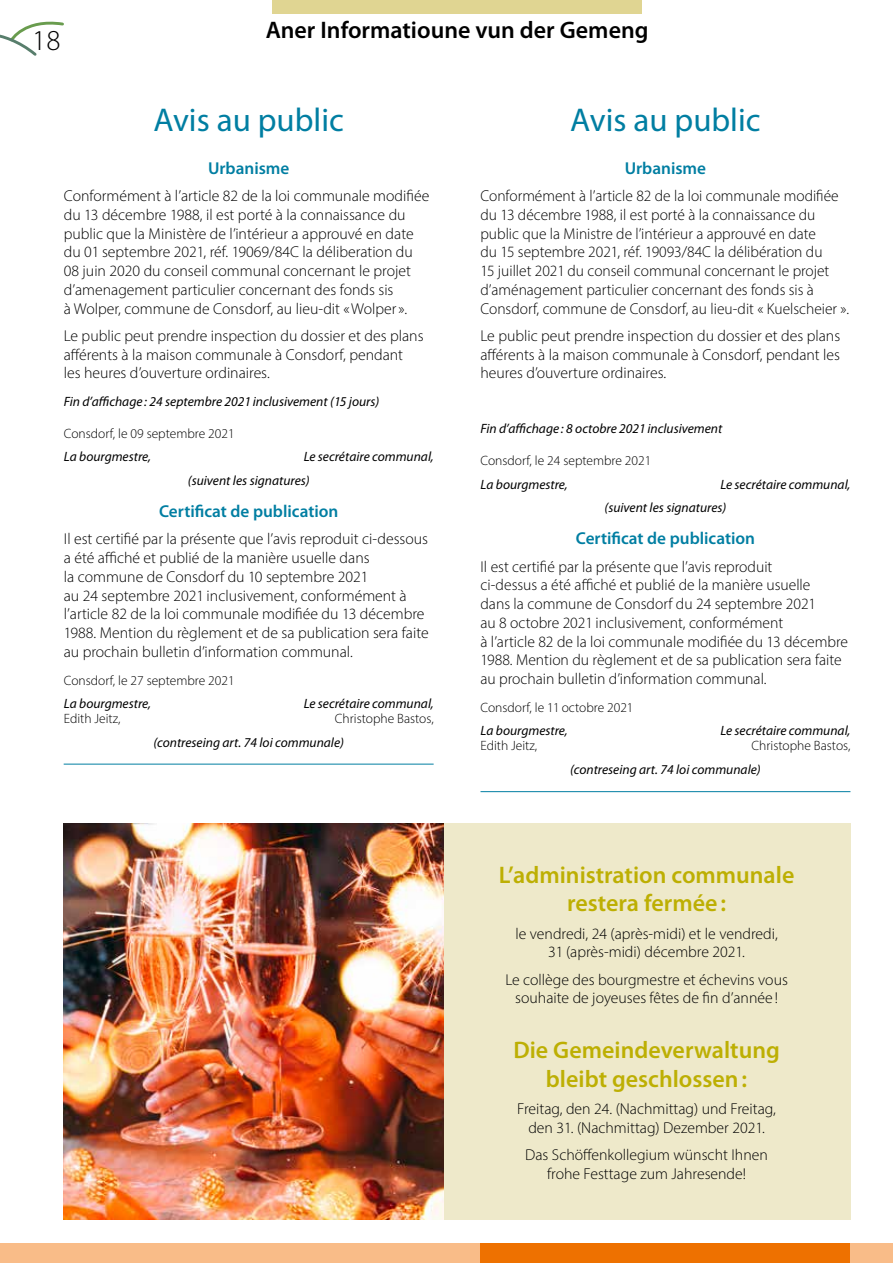
<style>
.page{position:relative;width:893px;height:1263px;background:#fff}
.page>*{position:absolute;margin:0;border:0;box-sizing:border-box;transform-origin:0 0}
.t1{font:33px "Myriad Pro";color:#007ea2}
.t2{font:300 28.95px "Myriad Pro";color:#000}
.t3{font:600 24px/28.8px "Myriad Pro";color:#bdaf03;text-align:center}
.t4{font:600 24px "Myriad Pro";color:#000}
.t5{font:600 17.25px "Myriad Pro";color:#007ea2}
.t6{font:300 15.75px/18.8px "Myriad Pro";color:#000}
.t7{font:italic 13.5px/23.5px "Myriad Pro";color:#000}
.t8{font:300 13.5px "Myriad Pro";color:#000}
</style>
<div class="page">
<svg style="left:0;top:21px;width:64px;height:35px"></svg>
<div style="left:272px;top:0;width:370px;height:14px;background:#e0d592"></div>
<div style="left:0;top:1243px;width:893px;height:20px;background:#f9bc88"></div>
<div style="left:480px;top:1243px;width:370px;height:20px;background:#ee7100"></div>
<hr style="left:64px;top:764px;width:370px;height:1px;background:#007ea2">
<hr style="left:480px;top:791px;width:370px;height:1px;background:#007ea2">
<div style="left:443px;top:824px;width:407px;height:396px;background:#eee9ca"></div>
<img style="left:64px;top:824px;width:379px;height:396px">
<h2 class="t2" style="left:32px;top:23px;width:30px">18</h2>
<h3 class="t4" style="left:266px;top:17px;width:384px">Aner Informatioune vun der Gemeng</h3>
<h1 class="t1" style="left:154px;top:102px;width:192px">Avis au public</h1>
<p class="t5" style="left:208px;top:159px;width:83px">Urbanisme</p>
<p class="t6" style="left:64px;top:186px;width:367px">Conformément à l’article 82 de la loi communale modifiée du 13 décembre 1988, il est porté à la connaissance du public que la Ministère de l’intérieur a approuvé en date du 01 septembre 2021, réf. 19069/84C la déliberation du 08 juin 2020 du conseil communal concernant le projet d’amenagement particulier concernant des fonds sis<br>à Wolper, commune de Consdorf, au lieu-dit «Wolper».</p>
<p class="t6" style="left:64px;top:326px;width:361px">Le public peut prendre inspection du dossier et des plans afférents à la maison communale à Consdorf, pendant les heures d’ouverture ordinaires.</p>
<p class="t7" style="left:64px;top:390px;width:317px">Fin d’affichage : 24 septembre 2021 inclusivement (15 jours)</p>
<p class="t8" style="left:64px;top:425px;width:172px">Consdorf, le 09 septembre 2021</p>
<p class="t7" style="left:64px;top:445px;width:89px">La bourgmestre,</p>
<p class="t7" style="left:188px;top:445px;width:247px;text-indent:116px">Le secrétaire communal, (suivent les signatures)</p>
<p class="t5" style="left:159px;top:502px;width:181px">Certificat de publication</p>
<p class="t6" style="left:64px;top:529px;width:367px">Il est certifié par la présente que l’avis reproduit ci-dessous a été affiché et publié de la manière usuelle dans<br>la commune de Consdorf du 10 septembre 2021<br>au 24 septembre 2021 inclusivement, conformément à l’article 82 de la loi communale modifiée du 13 décembre 1988. Mention du règlement et de sa publication sera faite au prochain bulletin d’information communal.</p>
<p class="t8" style="left:64px;top:672px;width:172px">Consdorf, le 27 septembre 2021</p>
<p class="t7" style="left:64px;top:692px;width:89px">La bourgmestre,</p>
<p class="t7" style="left:304px;top:692px;width:132px">Le secrétaire communal,</p>
<p class="t8" style="left:64px;top:710px;width:58px">Edith Jeitz,</p>
<p class="t8" style="left:335px;top:710px;width:100px">Christophe Bastos,</p>
<p class="t7" style="left:153px;top:730px;width:192px">(contreseing art. 74 loi communale)</p>
<h1 class="t1" style="left:570px;top:102px;width:192px">Avis au public</h1>
<p class="t5" style="left:625px;top:159px;width:83px">Urbanisme</p>
<p class="t6" style="left:480px;top:186px;width:370px">Conformément à l’article 82 de la loi communale modifiée du 13 décembre 1988, il est porté à la connaissance du public que la Ministre de l’intérieur a approuvé en date<br>du 15 septembre 2021, réf. 19093/84C la délibération du<br>15 juillet 2021 du conseil communal concernant le projet d’aménagement particulier concernant des fonds sis à Consdorf, commune de Consdorf, au lieu-dit « Kuelscheier ».</p>
<p class="t6" style="left:480px;top:326px;width:361px;text-align:justify">Le public peut prendre inspection du dossier et des plans afférents à la maison communale à Consdorf, pendant les heures d’ouverture ordinaires.</p>
<p class="t7" style="left:480px;top:417px;width:243px">Fin d’affichage : 8 octobre 2021 inclusivement</p>
<p class="t8" style="left:480px;top:452px;width:172px">Consdorf, le 24 septembre 2021</p>
<p class="t7" style="left:480px;top:472px;width:89px">La bourgmestre,</p>
<p class="t7" style="left:604px;top:472px;width:247px;text-indent:116px">Le secrétaire communal, (suivent les signatures)</p>
<p class="t5" style="left:576px;top:529px;width:181px">Certificat de publication</p>
<p class="t6" style="left:480px;top:557px;width:369px">Il est certifié par la présente que l’avis reproduit<br>ci-dessus a été affiché et publié de la manière usuelle<br>dans la commune de Consdorf du 24 septembre 2021<br>au 8 octobre 2021 inclusivement, conformément<br>à l’article 82 de la loi communale modifiée du 13 décembre 1988. Mention du règlement et de sa publication sera faite au prochain bulletin d’information communal.</p>
<p class="t8" style="left:480px;top:699px;width:155px">Consdorf, le 11 octobre 2021</p>
<p class="t7" style="left:480px;top:719px;width:89px">La bourgmestre,</p>
<p class="t7" style="left:720px;top:719px;width:132px">Le secrétaire communal,</p>
<p class="t8" style="left:480px;top:738px;width:58px">Edith Jeitz,</p>
<p class="t8" style="left:752px;top:738px;width:100px">Christophe Bastos,</p>
<p class="t7" style="left:570px;top:758px;width:192px">(contreseing art. 74 loi communale)</p>
<h3 class="t3" style="left:499px;top:861px;width:297px">L’administration communale restera fermée:</h3>
<p class="t6" style="left:515px;top:924px;width:264px;text-align:center">le vendredi, 24 (après-midi) et le vendredi,<br>31 (après-midi) décembre 2021.</p>
<p class="t6" style="left:505px;top:970px;width:284px;text-align:center">Le collège des bourgmestre et échevins vous souhaite de joyeuses fêtes de fin d’année !</p>
<h3 class="t3" style="left:513px;top:1036px;width:268px">Die Gemeindeverwaltung bleibt geschlossen:</h3>
<p class="t6" style="left:517px;top:1099px;width:260px;text-align:center">Freitag, den 24. (Nachmittag) und Freitag, den 31. (Nachmittag) Dezember 2021.</p>
<p class="t6" style="left:525px;top:1145px;width:244px;text-align:center">Das Schöffenkollegium wünscht Ihnen frohe Festtage zum Jahresende!</p>
</div>
